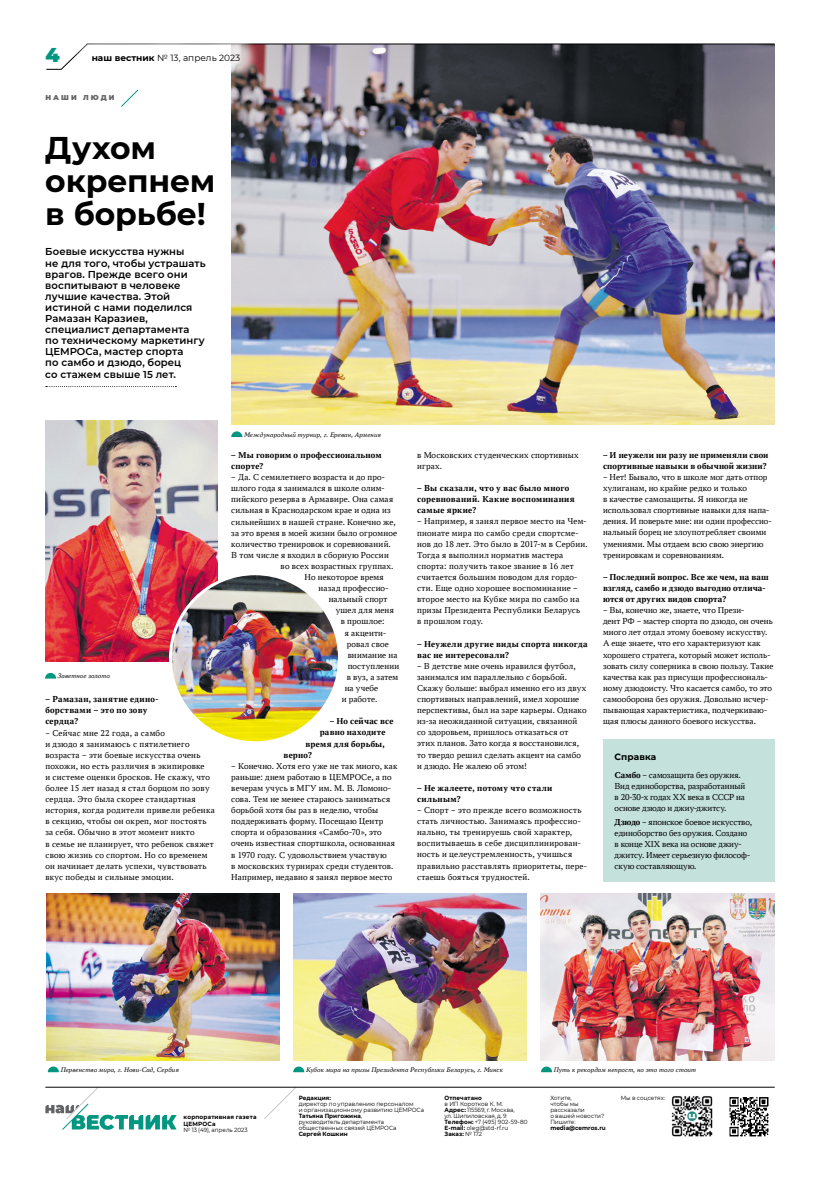
<style>
.page{position:relative;width:820px;height:1191px;background:#fff}
.page>*{position:absolute;margin:0;border:0;box-sizing:border-box;transform-origin:0 0}
.t1{font:700 31.4px/32.8px "Montserrat";letter-spacing:-.005em;color:#000}
.t2{font:900 20px "Montserrat";color:#009680}
.t3{font:600 10px/11.1px "Montserrat";letter-spacing:.005em;color:#000}
.t4{font:9px/11.1px "PT Astra Serif";letter-spacing:.02em;color:#000}
.t5{font:700 9px/11.1px "PT Astra Serif";letter-spacing:.025em;color:#000}
.t6{font:9px/11px "PT Astra Serif";letter-spacing:-.005em;color:#000}
.t7{font:9px "Montserrat";color:#000}
.t8{font:700 9px "Montserrat";letter-spacing:.01em;color:#000}
.t9{font:italic 7px "PT Astra Serif";letter-spacing:.01em;color:#000}
.t10{font:900 7px "Montserrat";letter-spacing:.3em;color:#636466}
.t11{font:6px/6px "Montserrat";color:#000;scale:.95 1}
.t12{font:700 6px "Montserrat";letter-spacing:.01em;color:#000;scale:.95 1}
.t13{font:700 6px/7.2px "Montserrat";letter-spacing:.01em;color:#000;scale:.96 1}
.s1{font-weight:700}
</style>
<div class="page">
<img style="left:231px;top:70px;width:543px;height:354px">
<svg style="left:46px;top:386px;width:130px;height:1px"></svg>
<svg style="left:121px;top:89px;width:18px;height:18px"></svg>
<svg style="left:46px;top:43px;width:728px;height:27px;background:#615f68"></svg>
<svg style="left:264px;top:1086px;width:32px;height:33px"></svg>
<hr style="left:45px;top:1087px;width:729px;height:1px;background:#000">
<img style="left:671px;top:1096px;width:42px;height:41px">
<img style="left:729px;top:1097px;width:40px;height:40px">
<div style="left:602px;top:738px;width:172px;height:143px;background:#c4e1dc"></div>
<img style="left:47px;top:893px;width:232px;height:167px">
<img style="left:293px;top:894px;width:233px;height:166px">
<img style="left:540px;top:893px;width:234px;height:167px">
<img style="left:45px;top:420px;width:172px;height:242px">
<div style="left:72px;top:34px;width:188px;height:49px;background:#fff;opacity:.75"></div>
<img style="left:170px;top:574px;width:169px;height:168px;border-radius:84px">
<svg style="left:231px;top:431px;width:11px;height:6px"></svg>
<svg style="left:45px;top:673px;width:11px;height:5px"></svg>
<svg style="left:45px;top:1066px;width:131px;height:64px"></svg>
<svg style="left:293px;top:1066px;width:11px;height:6px"></svg>
<svg style="left:541px;top:1066px;width:11px;height:6px"></svg>
<h2 class="t2" style="left:45px;top:39px;width:16px">4</h2>
<p class="t7" style="left:92px;top:51px;width:150px"><span class="s1">наш вестник</span> № 13, апрель 2023</p>
<p class="t10" style="left:45px;top:92px;width:71px">НАШИ ЛЮДИ</p>
<h1 class="t1" style="left:45px;top:130px;width:171px">Духом окрепнем в борьбе!</h1>
<p class="t3" style="left:45px;top:246px;width:162px">Боевые искусства нужны<br>не для того, чтобы устрашать врагов. Прежде всего они воспитывают в человеке лучшие качества. Этой истиной с нами поделился<br>Рамазан Каразиев, специалист департамента<br>по техническому маркетингу<br>ЦЕМРОСа, мастер спорта<br>по самбо и дзюдо, борец<br>со стажем свыше 15 лет.</p>
<p class="t9" style="left:58px;top:671px;width:54px">Заветное золото</p>
<p class="t5" style="left:45px;top:693px;width:115px">– Рамазан, занятие едино&shy;борствами – это по зову сердца?</p>
<p class="t4" style="left:45px;top:727px;width:171px">– Сейчас мне 22 года, а самбо<br>и дзюдо я занимаюсь с пятилетнего возраста – эти боевые искусства очень похожи, но есть различия в экипировке<br>и системе оценки бросков. Не скажу, что более 15 лет назад я стал борцом по зову сердца. Это была скорее стандартная история, когда родители привели ребенка в секцию, чтобы он окреп, мог постоять за себя. Обычно в этот момент никто<br>в семье не планирует, что ребенок свяжет свою жизнь со спортом. Но со временем он начинает делать успехи, чувствовать вкус победы и сильные эмоции.</p>
<p class="t9" style="left:244px;top:430px;width:138px">Международный турнир, г. Ереван, Армения</p>
<p class="t5" style="left:231px;top:449px;width:152px">– Мы говорим о профессиональном спорте?</p>
<p class="t4" style="left:231px;top:471px;width:155px">– Да. С семилетнего возраста и до про-</p>
<p class="t4" style="left:231px;top:482px;width:155px">шлого года я занимался в школе олим-</p>
<p class="t4" style="left:231px;top:493px;width:163px">пийского резерва в Армавире. Она самая</p>
<p class="t4" style="left:231px;top:505px;width:161px">сильная в Краснодарском крае и одна из</p>
<p class="t4" style="left:231px;top:516px;width:166px">сильнейших в нашей стране. Конечно же,</p>
<p class="t4" style="left:231px;top:527px;width:167px">за это время в моей жизни было огромное</p>
<p class="t4" style="left:231px;top:538px;width:161px">количество тренировок и соревнований.</p>
<p class="t4" style="left:231px;top:549px;width:159px">В том числе я входил в сборную России</p>
<p class="t4" style="left:280px;top:560px;width:114px">во всех возрастных группах.</p>
<p class="t4" style="left:304px;top:571px;width:81px">Но некоторое время</p>
<p class="t4" style="left:318px;top:582px;width:71px">назад профессио-</p>
<p class="t4" style="left:328px;top:593px;width:60px">нальный спорт</p>
<p class="t4" style="left:335px;top:604px;width:60px">ушел для меня</p>
<p class="t4" style="left:340px;top:616px;width:45px">в прошлое:</p>
<p class="t4" style="left:344px;top:627px;width:43px">я акценти-</p>
<p class="t4" style="left:346px;top:638px;width:44px">ровал свое</p>
<p class="t4" style="left:347px;top:649px;width:51px">внимание на</p>
<p class="t4" style="left:347px;top:660px;width:53px">поступлении</p>
<p class="t4" style="left:346px;top:671px;width:53px">в вуз, а затем</p>
<p class="t4" style="left:344px;top:682px;width:35px">на учебе</p>
<p class="t4" style="left:341px;top:693px;width:37px">и работе.</p>
<p class="t5" style="left:329px;top:715px;width:65px">– Но сейчас все</p>
<p class="t5" style="left:319px;top:726px;width:67px">равно находите</p>
<p class="t5" style="left:305px;top:738px;width:81px">время для борьбы,</p>
<p class="t5" style="left:283px;top:749px;width:30px">верно?</p>
<p class="t4" style="left:231px;top:760px;width:168px">– Конечно. Хотя его уже не так много, как раньше: днем работаю в ЦЕМРОСе, а по вечерам учусь в МГУ им. М. В. Ломоно&shy;сова. Тем не менее стараюсь заниматься борьбой хотя бы раз в неделю, чтобы поддерживать форму. Посещаю Центр спорта и образования «Самбо-70», это очень известная спортшкола, основанная в 1970 году. С удовольствием участвую<br>в московских турнирах среди студентов.<br>Например, недавно я занял первое место</p>
<p class="t4" style="left:417px;top:449px;width:163px">в Московских студенческих спортивных играх.</p>
<p class="t5" style="left:417px;top:482px;width:159px">– Вы сказали, что у вас было много соревнований. Какие воспоминания самые яркие?</p>
<p class="t4" style="left:417px;top:516px;width:172px">– Например, я занял первое место на Чем&shy;пионате мира по самбо среди спортсме&shy;нов до 18 лет. Это было в 2017-м в Сербии.<br>Тогда я выполнил норматив мастера спорта: получить такое звание в 16 лет считается большим поводом для гордо&shy;сти. Еще одно хорошее воспоминание – второе место на Кубке мира по самбо на призы Президента Республики Беларусь<br>в прошлом году.</p>
<p class="t5" style="left:417px;top:638px;width:172px">– Неужели другие виды спорта никогда вас не интересовали?</p>
<p class="t4" style="left:417px;top:660px;width:171px">– В детстве мне очень нравился футбол, занимался им параллельно с борьбой.<br>Скажу больше: выбрал именно его из двух спортивных направлений, имел хорошие перспективы, был на заре карьеры. Однако из-за неожиданной ситуации, связанной со здоровьем, пришлось отказаться от этих планов. Зато когда я восстановился, то твердо решил сделать акцент на самбо и дзюдо. Не жалею об этом!</p>
<p class="t5" style="left:417px;top:782px;width:137px">– Не жалеете, потому что стали сильным?</p>
<p class="t4" style="left:417px;top:804px;width:171px">– Спорт – это прежде всего возможность стать личностью. Занимаясь профессио&shy;нально, ты тренируешь свой характер, воспитываешь в себе дисциплинирован&shy;ность и целеустремленность, учишься правильно расставлять приоритеты, пере&shy;стаешь бояться трудностей.</p>
<p class="t5" style="left:602px;top:449px;width:167px">– И неужели ни разу не применяли свои спортивные навыки в обычной жизни?</p>
<p class="t4" style="left:602px;top:471px;width:169px">– Нет! Бывало, что в школе мог дать отпор хулиганам, но крайне редко и только<br>в качестве самозащиты. Я никогда не использовал спортивные навыки для напа&shy;дения. И поверьте мне: ни один профессио&shy;нальный борец не злоупотребляет своими умениями. Мы отдаем всю свою энергию тренировкам и соревнованиям.</p>
<p class="t5" style="left:602px;top:571px;width:167px">– Последний вопрос. Все же чем, на ваш взгляд, самбо и дзюдо выгодно отлича&shy;ются от других видов спорта?</p>
<p class="t4" style="left:602px;top:604px;width:172px">– Вы, конечно же, знаете, что Прези-<br>дент РФ – мастер спорта по дзюдо, он очень много лет отдал этому боевому искусству.<br>А еще знаете, что его характеризуют как хорошего стратега, который может исполь&shy;зовать силу соперника в свою пользу. Такие качества как раз присущи профессиональ&shy;ному дзюдоисту. Что касается самбо, то это самооборона без оружия. Довольно исчер&shy;пывающая характеристика, подчеркиваю&shy;щая плюсы данного боевого искусства.</p>
<p class="t8" style="left:614px;top:750px;width:43px">Справка</p>
<p class="t6" style="left:614px;top:769px;width:132px"><span class="s1">Самбо</span> – самозащита без оружия.<br>Вид единоборства, разработанный в 20-30-х годах XX века в СССР на основе дзюдо и джиу-джитсу.</p>
<p class="t6" style="left:614px;top:816px;width:139px"><span class="s1">Дзюдо</span> – японское боевое искусство, единоборство без оружия. Создано в конце XIX века на основе джиу&shy;джитсу. Имеет серьезную философ&shy;скую составляющую.</p>
<p class="t9" style="left:61px;top:1065px;width:120px">Первенство мира, г. Нови-Сад, Сербия</p>
<p class="t9" style="left:306px;top:1065px;width:198px">Кубок мира на призы Президента Республики Беларусь, г. Минск</p>
<p class="t9" style="left:553px;top:1065px;width:144px">Путь к рекордам непрост, но это того стоит</p>
<p class="t13" style="left:183px;top:1112px;width:77px">корпоративная газета<br>ЦЕМРОСа</p>
<p class="t11" style="left:183px;top:1126px;width:69px">№ 13 (49), апрель 2023</p>
<p class="t12" style="left:298px;top:1093px;width:36px">Редакция:</p>
<p class="t11" style="left:298px;top:1101px;width:133px">директор по управлению персоналом<br>и организационному развитию ЦЕМРОСа<br><span class="s1">Татьяна Пригожина</span>,<br>руководитель департамента общественных связей ЦЕМРОСа</p>
<p class="t12" style="left:298px;top:1129px;width:53px">Сергей Кошкин</p>
<p class="t12" style="left:444px;top:1093px;width:41px">Отпечатано</p>
<p class="t11" style="left:444px;top:1101px;width:89px">в ИП Коротков К. М.<br><span class="s1">Адрес:</span> 115569, г. Москва,<br>ул. Шипиловская, д. 9<br><span class="s1">Телефон:</span> +7 (495) 902-59-80<br><span class="s1">Е-mail:</span> oleg@std-rf.ru<br><span class="s1">Заказ:</span> № 172</p>
<p class="t11" style="left:550px;top:1095px;width:58px">Хотите,<br>чтобы мы рассказали<br>о вашей новости?<br>Пишите:</p>
<p class="t12" style="left:550px;top:1123px;width:60px">media@cemros.ru</p>
<p class="t11" style="left:620px;top:1095px;width:48px">Мы в соцсетях:</p>
</div>
